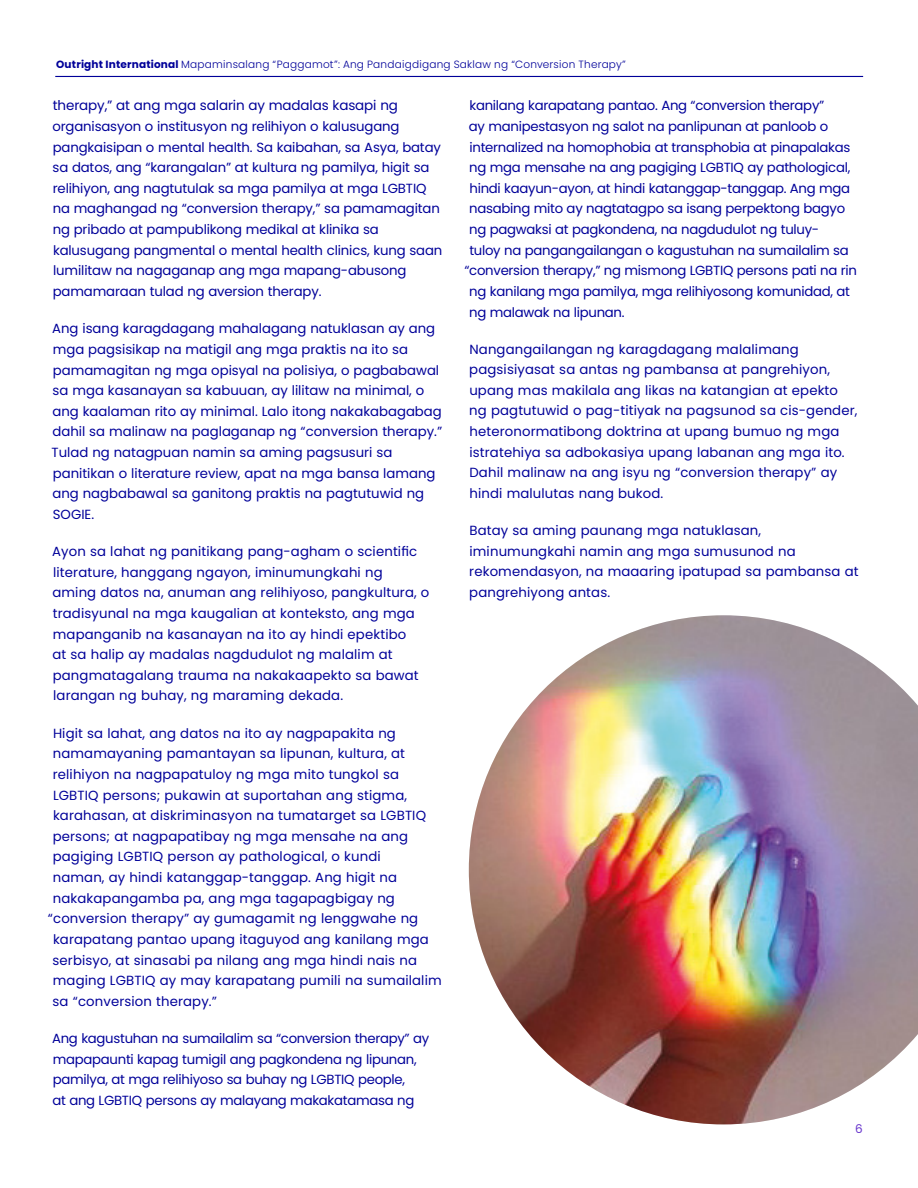
<style>
.page{position:relative;width:918px;height:1188px;background:#fff}
.page>*{position:absolute;margin:0;border:0;box-sizing:border-box;transform-origin:0 0}
.t1{font:13.5px "Poppins";letter-spacing:-.01em;color:#009}
.t2{font:13.2px/20.5px "Poppins";color:#009}
.t3{font:13.2px/20.5px "Poppins";letter-spacing:-.02em;color:#009}
.t4{font:12px "Poppins";color:#63c}
.t5{font:300 10.5px "Poppins";letter-spacing:.02em;color:#009}
.s1{font-weight:700}
</style>
<div class="page">
<hr style="left:55px;top:76px;width:808px;height:1px;background:#009">
<img style="left:469px;top:615px;width:449px;height:509px">
<p class="t5" style="left:56px;top:58px;width:571px"><span class="s1">Outright International</span> Mapaminsalang “Paggamot”: Ang Pandaigdigang Saklaw ng “Conversion Therapy”</p>
<p class="t1" style="left:53px;top:98px;width:347px">therapy,” at ang mga salarin ay madalas kasapi ng</p>
<p class="t2" style="left:52px;top:116px;width:391px">organisasyon o institusyon ng relihiyon o kalusugang pangkaisipan o mental health. Sa kaibahan, sa Asya, batay sa datos, ang “karangalan” at kultura ng pamilya, higit sa relihiyon, ang nagtutulak sa mga pamilya at mga LGBTIQ na maghangad ng “conversion therapy,” sa pamamagitan ng pribado at pampublikong medikal at klinika sa kalusugang pangmental o mental health clinics, kung saan lumilitaw na nagaganap ang mga mapang-abusong pamamaraan tulad ng aversion therapy.</p>
<p class="t2" style="left:52px;top:318px;width:392px">Ang isang karagdagang mahalagang natuklasan ay ang mga pagsisikap na matigil ang mga praktis na ito sa pamamagitan ng mga opisyal na polisiya, o pagbabawal sa mga kasanayan sa kabuuan, ay lilitaw na minimal, o ang kaalaman rito ay minimal. Lalo itong nakakabagabag dahil sa malinaw na paglaganap ng “conversion therapy.” Tulad ng natagpuan namin sa aming pagsusuri sa panitikan o literature review, apat na mga bansa lamang ang nagbabawal sa ganitong praktis na pagtutuwid ng SOGIE.</p>
<p class="t2" style="left:52px;top:541px;width:379px">Ayon sa lahat ng panitikang pang-agham o scientific literature, hanggang ngayon, iminumungkahi ng<br>aming datos na, anuman ang relihiyoso, pangkultura, o tradisyunal na mga kaugalian at konteksto, ang mga mapanganib na kasanayan na ito ay hindi epektibo<br>at sa halip ay madalas nagdudulot ng malalim at pangmatagalang trauma na nakakaapekto sa bawat larangan ng buhay, ng maraming dekada.</p>
<p class="t2" style="left:53px;top:723px;width:344px">Higit sa lahat, ang datos na ito ay nagpapakita ng</p>
<p class="t2" style="left:53px;top:744px;width:354px">namamayaning pamantayan sa lipunan, kultura, at</p>
<p class="t2" style="left:53px;top:764px;width:348px">relihiyon na nagpapatuloy ng mga mito tungkol sa</p>
<p class="t2" style="left:53px;top:785px;width:356px">LGBTIQ persons; pukawin at suportahan ang stigma,</p>
<p class="t2" style="left:53px;top:805px;width:375px">karahasan, at diskriminasyon na tumatarget sa LGBTIQ</p>
<p class="t2" style="left:53px;top:826px;width:357px">persons; at nagpapatibay ng mga mensahe na ang</p>
<p class="t2" style="left:53px;top:847px;width:330px">pagiging LGBTIQ person ay pathological, o kundi</p>
<p class="t2" style="left:53px;top:867px;width:346px">naman, ay hindi katanggap-tanggap. Ang higit na</p>
<p class="t2" style="left:53px;top:888px;width:344px">nakakapangamba pa, ang mga tagapagbigay ng</p>
<p class="t2" style="left:48px;top:909px;width:372px">“conversion therapy” ay gumagamit ng lenggwahe ng</p>
<p class="t2" style="left:53px;top:929px;width:377px">karapatang pantao upang itaguyod ang kanilang mga</p>
<p class="t2" style="left:53px;top:950px;width:366px">serbisyo, at sinasabi pa nilang ang mga hindi nais na</p>
<p class="t2" style="left:53px;top:970px;width:390px">maging LGBTIQ ay may karapatang pumili na sumailalim</p>
<p class="t2" style="left:53px;top:991px;width:166px">sa “conversion therapy.”</p>
<p class="t3" style="left:52px;top:1028px;width:379px">Ang kagustuhan na sumailalim sa “conversion therapy” ay mapapaunti kapag tumigil ang pagkondena ng lipunan, pamilya, at mga relihiyoso sa buhay ng LGBTIQ people,<br>at ang LGBTIQ persons ay malayang makakatamasa ng</p>
<p class="t3" style="left:469px;top:96px;width:356px">kanilang karapatang pantao. Ang “conversion therapy”</p>
<p class="t3" style="left:469px;top:116px;width:361px">ay manipestasyon ng salot na panlipunan at panloob o</p>
<p class="t3" style="left:469px;top:137px;width:382px">internalized na homophobia at transphobia at pinapalakas</p>
<p class="t3" style="left:469px;top:157px;width:383px">ng mga mensahe na ang pagiging LGBTIQ ay pathological,</p>
<p class="t3" style="left:469px;top:178px;width:382px">hindi kaayun-ayon, at hindi katanggap-tanggap. Ang mga</p>
<p class="t3" style="left:469px;top:199px;width:377px">nasabing mito ay nagtatagpo sa isang perpektong bagyo</p>
<p class="t3" style="left:469px;top:219px;width:351px">ng pagwaksi at pagkondena, na nagdudulot ng tuluy-</p>
<p class="t3" style="left:469px;top:240px;width:381px">tuloy na pangangailangan o kagustuhan na sumailalim sa</p>
<p class="t3" style="left:464px;top:260px;width:394px">“conversion therapy,” ng mismong LGBTIQ persons pati na rin</p>
<p class="t3" style="left:469px;top:281px;width:382px">ng kanilang mga pamilya, mga relihiyosong komunidad, at</p>
<p class="t3" style="left:469px;top:302px;width:157px">ng malawak na lipunan.</p>
<p class="t2" style="left:469px;top:339px;width:390px">Nangangailangan ng karagdagang malalimang pagsisiyasat sa antas ng pambansa at pangrehiyon, upang mas makilala ang likas na katangian at epekto ng pagtutuwid o pag-titiyak na pagsunod sa cis-gender, heteronormatibong doktrina at upang bumuo ng mga istratehiya sa adbokasiya upang labanan ang mga ito.<br>Dahil malinaw na ang isyu ng “conversion therapy” ay hindi malulutas nang bukod.</p>
<p class="t2" style="left:469px;top:520px;width:391px">Batay sa aming paunang mga natuklasan, iminumungkahi namin ang mga sumusunod na rekomendasyon, na maaaring ipatupad sa pambansa at pangrehiyong antas.</p>
<p class="t4" style="left:855px;top:1122px;width:9px">6</p>
</div>
